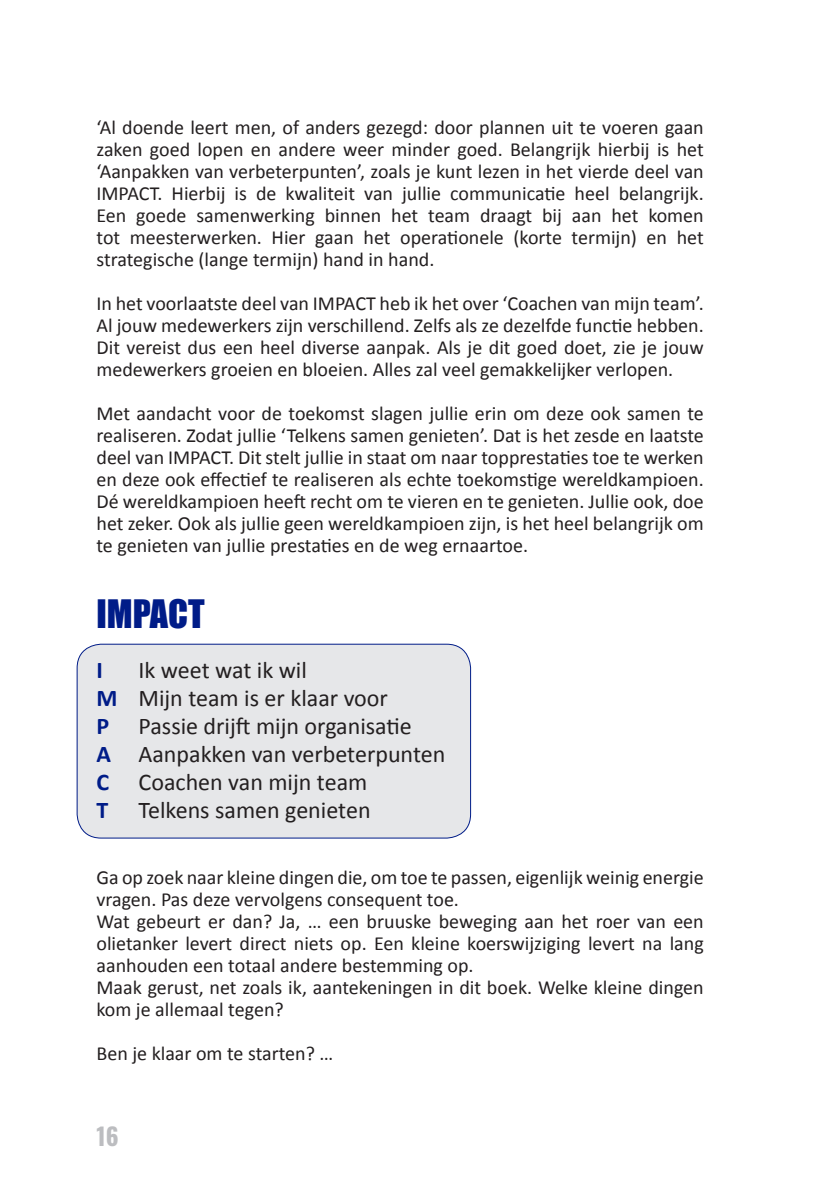
<style>
.page{position:relative;width:823px;height:1191px;background:#fff}
.page>*{position:absolute;margin:0;border:0;box-sizing:border-box;transform-origin:0 0}
.t1{font:36px "Impact";color:#001c88}
.t2{font:24px "Calibri";color:#231f20}
.t3{font:700 24px "Calibri";color:#001c88}
.t4{font:700 24px "Oswald";color:#bcbdc0}
.t5{font:20px/22px "Calibri";color:#231f20;text-align:justify}
.s1{font-weight:700;color:#001c88}
</style>
<div class="page">
<div style="left:77px;top:644px;width:393px;height:194px;background:#e6e7e9;border-radius:24px"></div>
<div style="left:77px;top:643px;width:394px;height:195px;border:1px solid #001c88;border-radius:24px"></div>
<p class="t5" style="left:96px;top:116px;width:608px">‘Al doende leert men, of anders gezegd: door plannen uit te voeren gaan zaken goed lopen en andere weer minder goed. Belangrijk hierbij is het ‘Aanpakken van verbeterpunten’, zoals je kunt lezen in het vierde deel van IMPACT. Hierbij is de kwaliteit van jullie communicatie heel belangrijk.<br>Een goede samenwerking binnen het team draagt bij aan het komen tot meesterwerken. Hier gaan het operationele (korte termijn) en het strategische (lange termijn) hand in hand.</p>
<p class="t5" style="left:96px;top:292px;width:608px">In het voorlaatste deel van IMPACT heb ik het over ‘Coachen van mijn team’.<br>Al jouw medewerkers zijn verschillend. Zelfs als ze dezelfde functie hebben.<br>Dit vereist dus een heel diverse aanpak. Als je dit goed doet, zie je jouw medewerkers groeien en bloeien. Alles zal veel gemakkelijker verlopen.</p>
<p class="t5" style="left:96px;top:402px;width:608px">Met aandacht voor de toekomst slagen jullie erin om deze ook samen te realiseren. Zodat jullie ‘Telkens samen genieten’. Dat is het zesde en laatste deel van IMPACT. Dit stelt jullie in staat om naar topprestaties toe te werken en deze ook effectief te realiseren als echte toekomstige wereldkampioen.<br>Dé wereldkampioen heeft recht om te vieren en te genieten. Jullie ook, doe het zeker. Ook als jullie geen wereldkampioen zijn, is het heel belangrijk om te genieten van jullie prestaties en de weg ernaartoe.</p>
<p class="t1" style="left:96px;top:586px;width:110px">IMPACT</p>
<p class="t3" style="left:96px;top:655px;width:8px">I</p>
<p class="t2" style="left:138px;top:655px;width:170px">Ik weet wat ik wil</p>
<p class="t2" style="left:96px;top:683px;width:293px"><span class="s1">M</span> Mijn team is er klaar voor</p>
<p class="t2" style="left:96px;top:711px;width:317px"><span class="s1">P</span> Passie drijft mijn organisatie</p>
<p class="t2" style="left:96px;top:739px;width:350px"><span class="s1">A</span> Aanpakken van verbeterpunten</p>
<p class="t2" style="left:96px;top:767px;width:272px"><span class="s1">C</span> Coachen van mijn team</p>
<p class="t3" style="left:96px;top:795px;width:13px">T</p>
<p class="t2" style="left:138px;top:795px;width:233px">Telkens samen genieten</p>
<p class="t5" style="left:96px;top:866px;width:608px">Ga op zoek naar kleine dingen die, om toe te passen, eigenlijk weinig energie vragen. Pas deze vervolgens consequent toe.</p>
<p class="t5" style="left:96px;top:910px;width:608px">Wat gebeurt er dan? Ja, … een bruuske beweging aan het roer van een olietanker levert direct niets op. Een kleine koerswijziging levert na lang aanhouden een totaal andere bestemming op.</p>
<p class="t5" style="left:96px;top:976px;width:608px">Maak gerust, net zoals ik, aantekeningen in dit boek. Welke kleine dingen kom je allemaal tegen?</p>
<p class="t5" style="left:96px;top:1042px;width:238px">Ben je klaar om te starten? …</p>
<p class="t4" style="left:96px;top:1123px;width:24px">16</p>
</div>
